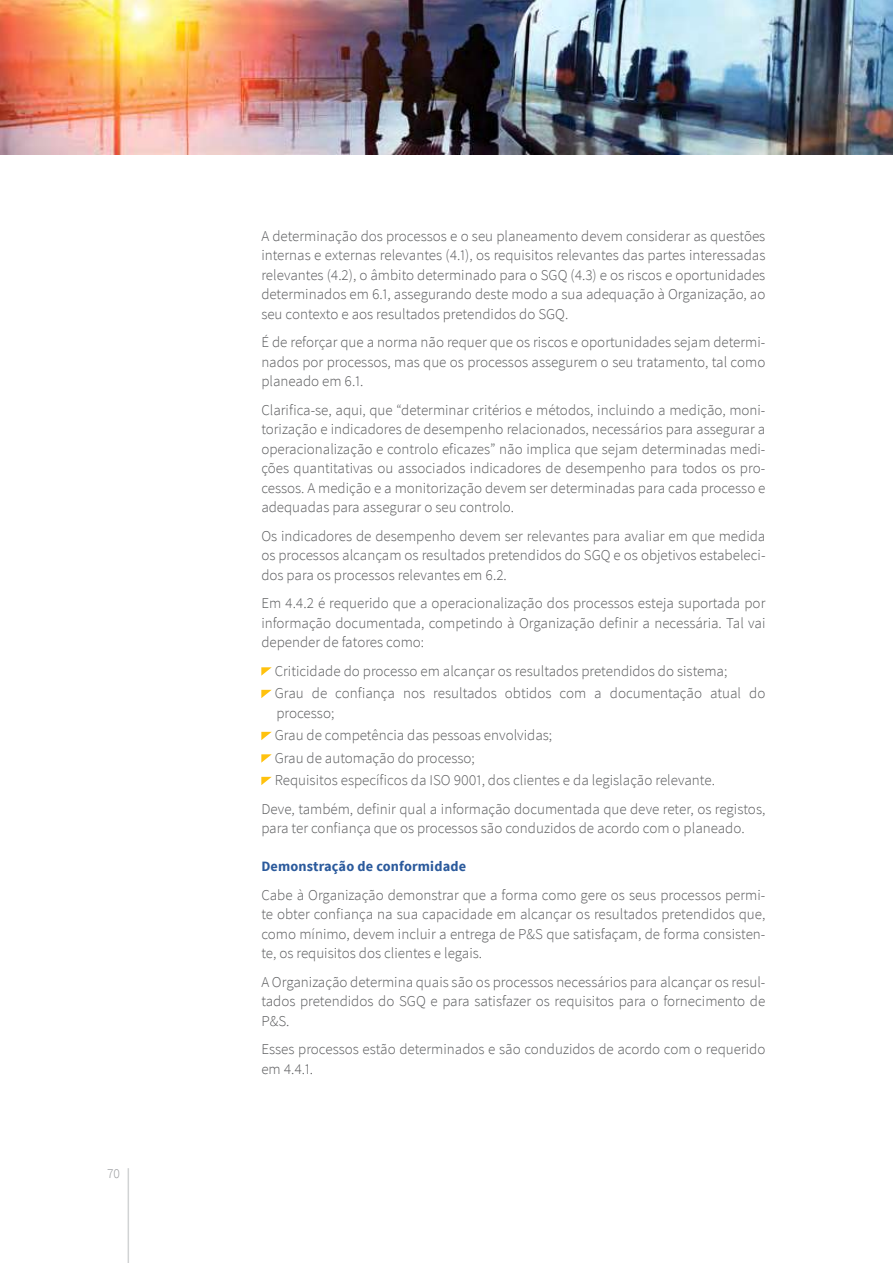
<style>
.page{position:relative;width:893px;height:1263px;background:#fff}
.page>*{position:absolute;margin:0;border:0;box-sizing:border-box;transform-origin:0 0}
.t1{font:300 15px/19.5px "Source Sans Pro";color:#58595b;text-align:justify}
.t2{font:700 14.25px "Source Sans Pro";letter-spacing:.01em;color:#2b5a9c}
.t3{font:300 13.5px "Source Sans Pro";color:#939598}
</style>
<div class="page">
<hr style="left:128px;top:1168px;width:1px;height:95px;background:#d1d3d4">
<img style="left:0;top:0;width:893px;height:154px">
<svg style="left:261px;top:667px;width:11px;height:9px"></svg>
<svg style="left:261px;top:690px;width:11px;height:8px"></svg>
<svg style="left:261px;top:732px;width:11px;height:8px"></svg>
<svg style="left:261px;top:754px;width:11px;height:9px"></svg>
<svg style="left:261px;top:777px;width:11px;height:8px"></svg>
<p class="t3" style="left:107px;top:1165px;width:14px">70</p>
<p class="t1" style="left:261px;top:226px;width:506px">A determinação dos processos e o seu planeamento devem considerar as questões internas e externas relevantes (4.1), os requisitos relevantes das partes interessadas relevantes (4.2), o âmbito determinado para o SGQ (4.3) e os riscos e oportunidades determinados em 6.1, assegurando deste modo a sua adequação à Organização, ao seu contexto e aos resultados pretendidos do SGQ.</p>
<p class="t1" style="left:261px;top:332px;width:505px">É de reforçar que a norma não requer que os riscos e oportunidades sejam determi&shy;nados por processos, mas que os processos assegurem o seu tratamento, tal como planeado em 6.1.</p>
<p class="t1" style="left:261px;top:400px;width:506px">Clarifica-se, aqui, que “determinar critérios e métodos, incluindo a medição, moni&shy;torização e indicadores de desempenho relacionados, necessários para assegurar a operacionalização e controlo eficazes” não implica que sejam determinadas medi&shy;ções quantitativas ou associados indicadores de desempenho para todos os pro&shy;cessos. A medição e a monitorização devem ser determinadas para cada processo e adequadas para assegurar o seu controlo.</p>
<p class="t1" style="left:261px;top:526px;width:506px">Os indicadores de desempenho devem ser relevantes para avaliar em que medida os processos alcançam os resultados pretendidos do SGQ e os objetivos estabeleci&shy;dos para os processos relevantes em 6.2.</p>
<p class="t1" style="left:261px;top:593px;width:506px">Em 4.4.2 é requerido que a operacionalização dos processos esteja suportada por informação documentada, competindo à Organização definir a necessária. Tal vai depender de fatores como:</p>
<p class="t1" style="left:275px;top:659px;width:492px;line-height:22.5px">Criticidade do processo em alcançar os resultados pretendidos do sistema;<br>Grau de confiança nos resultados obtidos com a documentação atual do</p>
<p class="t1" style="left:275px;top:701px;width:442px;line-height:22.5px;text-align:left">processo;<br>Grau de competência das pessoas envolvidas;<br>Grau de automação do processo;<br>Requisitos específicos da ISO 9001, dos clientes e da legislação relevante.</p>
<p class="t1" style="left:261px;top:799px;width:505px">Deve, também, definir qual a informação documentada que deve reter, os registos, para ter confiança que os processos são conduzidos de acordo com o planeado.</p>
<p class="t2" style="left:261px;top:857px;width:206px">Demonstração de conformidade</p>
<p class="t1" style="left:261px;top:885px;width:506px">Cabe à Organização demonstrar que a forma como gere os seus processos permi&shy;te obter confiança na sua capacidade em alcançar os resultados pretendidos que, como mínimo, devem incluir a entrega de P&amp;S que satisfaçam, de forma consisten&shy;te, os requisitos dos clientes e legais.</p>
<p class="t1" style="left:261px;top:972px;width:506px">A Organização determina quais são os processos necessários para alcançar os resul&shy;tados pretendidos do SGQ e para satisfazer os requisitos para o fornecimento de P&amp;S.</p>
<p class="t1" style="left:261px;top:1040px;width:506px">Esses processos estão determinados e são conduzidos de acordo com o requerido em 4.4.1.</p>
</div>
